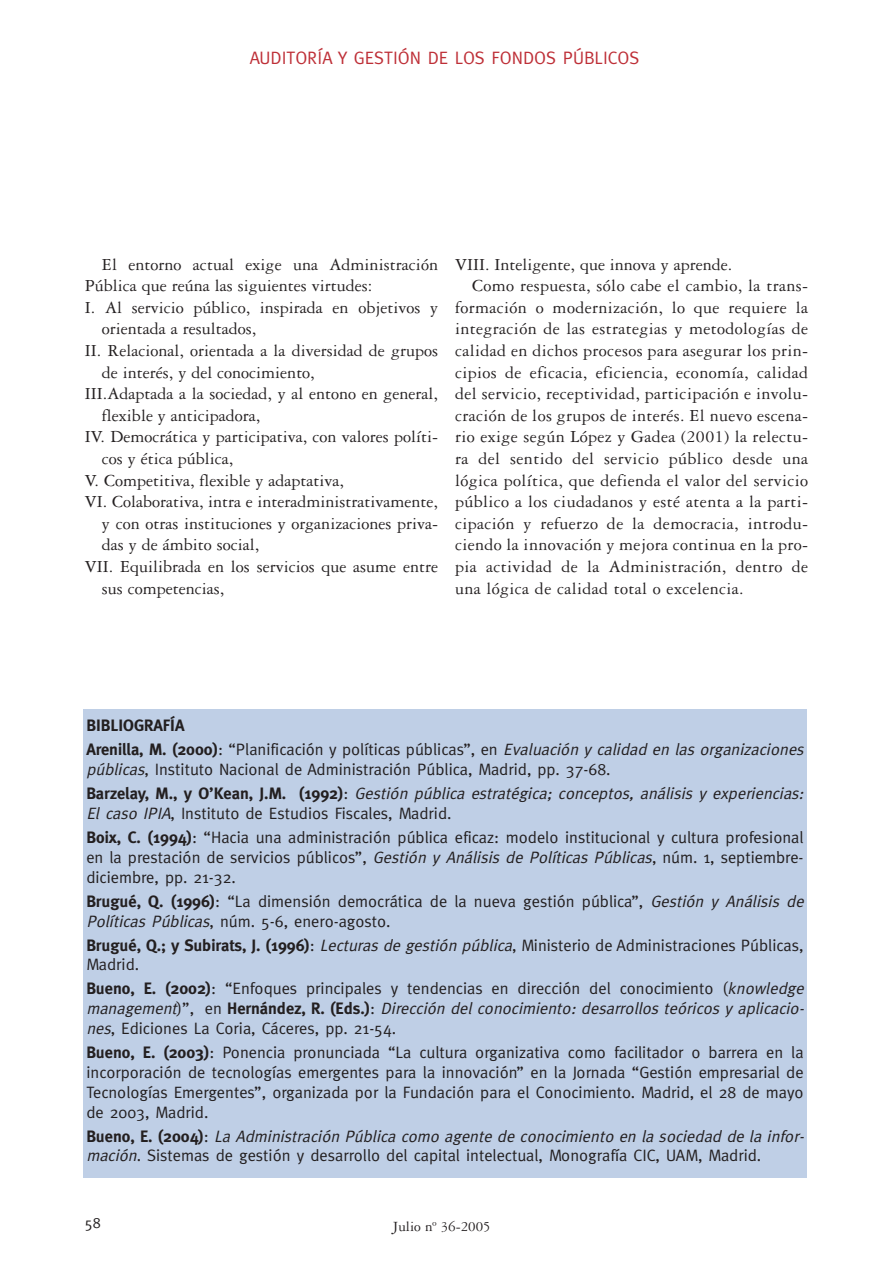
<style>
.page{position:relative;width:893px;height:1263px;background:#fff}
.page>*{position:absolute;margin:0;border:0;box-sizing:border-box;transform-origin:0 0}
.t1{font:18px "Garamond Three";letter-spacing:.02em;color:#231f20}
.t2{font:18px "Garamond Three";color:#231f20}
.t3{font:18px "Meta";color:#be2f37}
.t4{font:16.5px/19.8px "Meta";color:#231f20}
.t5{font:italic 16.5px/24px "Meta";color:#231f20}
.t6{font:15px "Garamond Three";color:#231f20}
.t7{font:15px "Meta";color:#231f20}
.s1{font-weight:700}
.s2{font-style:italic}
.s3{font-style:normal}
.s4{font-weight:700;font-style:normal}
</style>
<div class="page">
<div style="left:83px;top:709px;width:723px;height:469px;background:#bfcfe6"></div>
<p class="t3" style="left:250px;top:51px;width:391px">AUDITORÍA Y GESTIÓN DE LOS FONDOS PÚBLICOS</p>
<p class="t1" style="left:102px;top:258px;width:337px">El entorno actual exige una Administración</p>
<p class="t2" style="left:85px;top:279px;width:289px">Pública que reúna las siguientes virtudes:</p>
<p class="t2" style="left:85px;top:301px;width:354px">I. Al servicio público, inspirada en objetivos y</p>
<p class="t2" style="left:102px;top:323px;width:156px">orientada a resultados,</p>
<p class="t2" style="left:85px;top:344px;width:354px">II. Relacional, orientada a la diversidad de grupos</p>
<p class="t2" style="left:102px;top:366px;width:214px">de interés, y del conocimiento,</p>
<p class="t2" style="left:85px;top:387px;width:354px">III.Adaptada a la sociedad, y al entono en general,</p>
<p class="t2" style="left:102px;top:409px;width:160px">flexible y anticipadora,</p>
<p class="t2" style="left:85px;top:431px;width:354px">IV. Democrática y participativa, con valores políti-</p>
<p class="t2" style="left:102px;top:452px;width:133px">cos y ética pública,</p>
<p class="t2" style="left:85px;top:474px;width:260px">V. Competitiva, flexible y adaptativa,</p>
<p class="t2" style="left:85px;top:495px;width:354px">VI. Colaborativa, intra e interadministrativamente,</p>
<p class="t2" style="left:102px;top:517px;width:337px">y con otras instituciones y organizaciones priva-</p>
<p class="t2" style="left:102px;top:539px;width:159px">das y de ámbito social,</p>
<p class="t2" style="left:85px;top:560px;width:354px">VII. Equilibrada en los servicios que asume entre</p>
<p class="t2" style="left:102px;top:582px;width:124px">sus competencias,</p>
<p class="t2" style="left:455px;top:258px;width:279px">VIII. Inteligente, que innova y aprende.</p>
<p class="t1" style="left:472px;top:279px;width:337px">Como respuesta, sólo cabe el cambio, la trans-</p>
<p class="t1" style="left:455px;top:301px;width:354px">formación o modernización, lo que requiere la</p>
<p class="t1" style="left:455px;top:323px;width:354px">integración de las estrategias y metodologías de</p>
<p class="t1" style="left:455px;top:344px;width:354px">calidad en dichos procesos para asegurar los prin-</p>
<p class="t1" style="left:455px;top:366px;width:354px">cipios de eficacia, eficiencia, economía, calidad</p>
<p class="t1" style="left:455px;top:387px;width:354px">del servicio, receptividad, participación e involu-</p>
<p class="t1" style="left:455px;top:409px;width:354px">cración de los grupos de interés. El nuevo escena-</p>
<p class="t1" style="left:455px;top:431px;width:354px">rio exige según López y Gadea (2001) la relectu-</p>
<p class="t1" style="left:455px;top:452px;width:354px">ra del sentido del servicio público desde una</p>
<p class="t1" style="left:455px;top:474px;width:354px">lógica política, que defienda el valor del servicio</p>
<p class="t1" style="left:455px;top:495px;width:354px">público a los ciudadanos y esté atenta a la parti-</p>
<p class="t1" style="left:455px;top:517px;width:354px">cipación y refuerzo de la democracia, introdu-</p>
<p class="t1" style="left:455px;top:539px;width:354px">ciendo la innovación y mejora continua en la pro-</p>
<p class="t1" style="left:455px;top:560px;width:354px">pia actividad de la Administración, dentro de</p>
<p class="t1" style="left:455px;top:582px;width:290px">una lógica de calidad total o excelencia.</p>
<p class="t4" style="left:86px;top:715px;width:722px;line-height:24px"><span class="s1">BIBLIOGRAFÍA<br>Arenilla, M. (2000)</span>: “Planificación y políticas públicas”, en <span class="s2">Evaluación y calidad en las organizaciones</span></p>
<p class="t5" style="left:86px;top:759px;width:722px">públicas<span class="s3">, Instituto Nacional de Administración Pública, Madrid, pp. 37-68.<br></span><span class="s4">B a r z e l a y, M . , y O ’ K e a n , J . M . ( 1 9 9 2 )</span> <span class="s3">:</span> Gestión pública estratégica; conceptos, análisis y experiencias:</p>
<p class="t4" style="left:86px;top:803px;width:718px;line-height:24px"><span class="s2">El caso IPIA</span>, Instituto de Estudios Fiscales, Madrid.<br><span class="s1">Boix, C. (1994)</span>: “Hacia una administración pública eficaz: modelo institucional y cultura profesional</p>
<p class="t4" style="left:86px;top:849px;width:718px">en la prestación de servicios públicos”, <span class="s2">Gestión y Análisis de Políticas Públicas</span>, núm. 1, septiembre&shy;diciembre, pp. 21-32.</p>
<p class="t4" style="left:86px;top:893px;width:722px"><span class="s1">Brugué, Q. (1996)</span>: “La dimensión democrática de la nueva gestión pública”, <span class="s2">Gestión y Análisis de<br>Políticas Públicas</span>, núm. 5-6, enero-agosto.</p>
<p class="t4" style="left:86px;top:937px;width:718px"><span class="s1">Brugué, Q.; y Subirats, J. (1996)</span>: <span class="s2">Lecturas de gestión pública</span>, Ministerio de Administraciones Públicas,<br>Madrid.</p>
<p class="t4" style="left:86px;top:981px;width:722px;text-align:justify"><span class="s1">Bueno, E. (2002)</span>: “Enfoques principales y tendencias en dirección del conocimiento (<span class="s2">knowledge management</span>) ” , e n <span class="s1">H e rn á n d e z , R . ( E d s .)</span> : <span class="s2">Dirección del conocimiento: desarrollos teóricos y aplicacio&shy;nes</span>, Ediciones La Coria, Cáceres, pp. 21-54.</p>
<p class="t4" style="left:86px;top:1044px;width:718px;text-align:justify"><span class="s1">Bueno, E. (2003)</span>: Ponencia pronunciada “La cultura organizativa como facilitador o barrera en la incorporación de tecnologías emergentes para la innovación” en la Jornada “Gestión empresarial de Tecnologías Emergentes”, organizada por la Fundación para el Conocimiento. Madrid, el 28 de mayo de 2003, Madrid.</p>
<p class="t4" style="left:86px;top:1128px;width:722px"><span class="s1">B u e n o , E . (2 0 0 4)</span> : <span class="s2">La Administración Pública como agente de conocimiento en la sociedad de la infor&shy;mación</span>. Sistemas de gestión y desarrollo del capital intelectual, Monografía CIC, UAM, Madrid.</p>
<p class="t7" style="left:85px;top:1218px;width:18px">58</p>
<p class="t6" style="left:392px;top:1221px;width:100px">Julio nº 36-2005</p>
</div>
